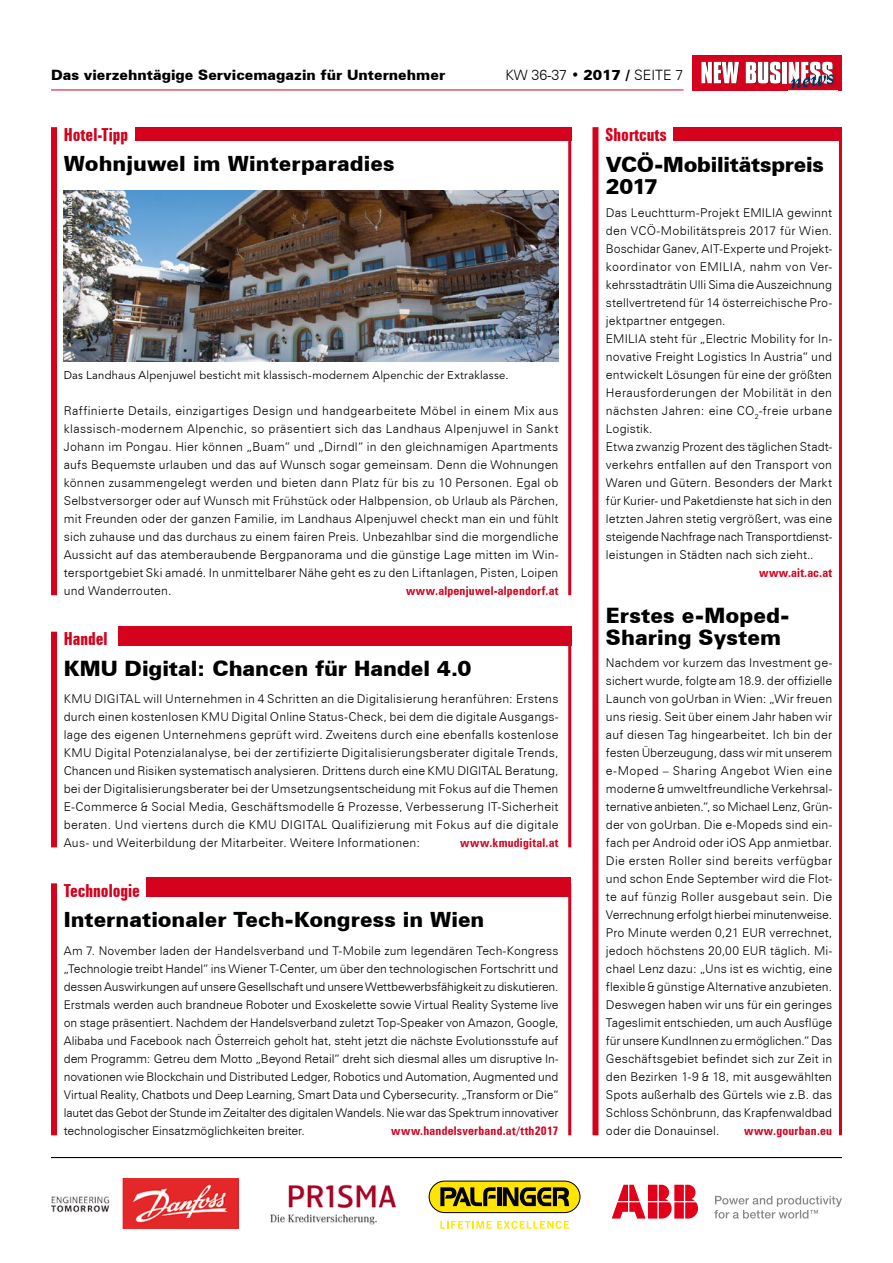
<style>
.page{position:relative;width:893px;height:1263px;background:#fff}
.page>*{position:absolute;margin:0;border:0;box-sizing:border-box;transform-origin:0 0}
.t1{font:900 21.15px/22.6px "Zurich BT";color:#000}
.t2{font:900 21px/22.5px "Zurich BT";color:#000}
.t3{font:700 extra-condensed 18px "Zurich BT";color:#d4021d}
.t4{font:900 14.25px "Zurich BT";color:#000}
.t5{font:300 14.25px "Zurich BT";color:#000}
.t6{font:300 12.15px/18px "Zurich BT";letter-spacing:.01em;color:#000;text-align:justify}
.t7{font:700 condensed 12.15px "Zurich BT";letter-spacing:.02em;color:#d4021d}
.t8{font:300 12px/18px "Zurich BT";letter-spacing:-.005em;color:#000;text-align:justify}
.t9{font:700 condensed 12px "Zurich BT";letter-spacing:.02em;color:#d4021d}
.t10{font:11.25px "Avenir LT Std";letter-spacing:.02em;color:#000}
.t11{font:condensed 7.5px "Zurich BT";letter-spacing:.025em;color:#fff}
.s1{font-weight:900}
</style>
<div class="page">
<hr style="left:51px;top:90px;width:633px;height:1px;background:#d4021d">
<div style="left:692px;top:55px;width:150px;height:35px;background:#d4021d"></div>
<hr style="left:783px;top:62px;width:4px;height:22px;background:#fff">
<svg style="left:701px;top:62px;width:38px;height:22px"></svg>
<svg style="left:746px;top:62px;width:35px;height:22px"></svg>
<div style="left:782px;top:62px;width:5px;height:21px;background:#fff"></div>
<img style="left:788px;top:72px;width:48px;height:18px">
<svg style="left:789px;top:62px;width:44px;height:27px"></svg>
<svg style="left:714px;top:1196px;width:128px;height:22px"></svg>
<svg style="left:612px;top:1185px;width:86px;height:33px"></svg>
<img style="left:270px;top:1184px;width:127px;height:41px">
<svg style="left:429px;top:1180px;width:151px;height:33px"></svg>
<svg style="left:440px;top:1221px;width:129px;height:8px"></svg>
<img style="left:51px;top:1178px;width:187px;height:51px">
<hr style="left:51px;top:1157px;width:791px;height:1px;background:#000">
<div style="left:592px;top:127px;width:6px;height:1008px;background:#d4021d"></div>
<div style="left:674px;top:127px;width:168px;height:14px;background:#d4021d"></div>
<hr style="left:839px;top:127px;width:3px;height:1008px;background:#d4021d">
<div style="left:51px;top:127px;width:6px;height:468px;background:#d4021d"></div>
<div style="left:135px;top:127px;width:436px;height:14px;background:#d4021d"></div>
<hr style="left:568px;top:127px;width:3px;height:468px;background:#d4021d">
<img style="left:64px;top:190px;width:494px;height:171px">
<div style="left:51px;top:632px;width:6px;height:215px;background:#d4021d"></div>
<div style="left:118px;top:626px;width:453px;height:19px;background:#d4021d"></div>
<hr style="left:568px;top:631px;width:3px;height:216px;background:#d4021d">
<div style="left:51px;top:883px;width:6px;height:252px;background:#d4021d"></div>
<div style="left:147px;top:878px;width:424px;height:19px;background:#d4021d"></div>
<hr style="left:568px;top:883px;width:3px;height:252px;background:#d4021d">
<p class="t4" style="left:51px;top:66px;width:396px">Das vierzehntägige Servicemagazin für Unternehmer</p>
<p class="t5" style="left:506px;top:66px;width:179px">KW 36-37 • <span class="s1">2017 /</span> SEITE 7</p>
<h3 class="t3" style="left:64px;top:124px;width:66px">Hotel-Tipp</h3>
<h3 class="t3" style="left:605px;top:124px;width:63px">Shortcuts</h3>
<h2 class="t2" style="left:64px;top:152px;width:332px">Wohnjuwel im Winterparadies</h2>
<h2 class="t2" style="left:606px;top:153px;width:220px">VCÖ-Mobilitätspreis<br>2017</h2>
<p class="t6" style="left:606px;top:204px;width:228px;text-align:left">Das Leuchtturm-Projekt EMILIA gewinnt den VCÖ-Mobilitätspreis 2017 für Wien.<br>Boschidar Ganev, AIT-Experte und Projekt&shy;koordinator von EMILIA, nahm von Ver&shy;kehrsstadträtin Ulli Sima die Auszeichnung stellvertretend für 14 österreichische Pro&shy;jektpartner entgegen.<br>EMILIA steht für „Electric Mobility for In&shy;novative Freight Logistics In Austria“ und entwickelt Lösungen für eine der größten Herausforderungen der Mobilität in den nächsten Jahren: eine CO<sub>2</sub>-freie urbane Logistik.<br>Etwa zwanzig Prozent des täglichen Stadt&shy;verkehrs entfallen auf den Transport von Waren und Gütern. Besonders der Markt für Kurier- und Paketdienste hat sich in den letzten Jahren stetig vergrößert, was eine steigende Nachfrage nach Transportdienst&shy;leistungen in Städten nach sich zieht..</p>
<p class="t7" style="left:759px;top:565px;width:74px">www.ait.ac.at</p>
<h1 class="t1" style="left:606px;top:604px;width:185px">Erstes e-Moped-<br>Sharing System</h1>
<p class="t6" style="left:606px;top:654px;width:228px">Nachdem vor kurzem das Investment ge&shy;sichert wurde, folgte am 18.9. der offizielle Launch von goUrban in Wien: „Wir freuen uns riesig. Seit über einem Jahr haben wir auf diesen Tag hingearbeitet. Ich bin der festen Überzeugung, dass wir mit unserem e-Moped – Sharing Angebot Wien eine moderne &amp; umweltfreundliche Verkehrsal&shy;ternative anbieten.“, so Michael Lenz, Grün&shy;der von goUrban. Die e-Mopeds sind ein&shy;fach per Android oder iOS App anmietbar.<br>Die ersten Roller sind bereits verfügbar und schon Ende September wird die Flot&shy;te auf fünzig Roller ausgebaut sein. Die Verrechnung erfolgt hierbei minutenweise.<br>Pro Minute werden 0,21 EUR verrechnet, jedoch höchstens 20,00 EUR täglich. Mi&shy;chael Lenz dazu: „Uns ist es wichtig, eine flexible &amp; günstige Alternative anzubieten.<br>Deswegen haben wir uns für ein geringes Tageslimit entschieden, um auch Ausflüge für unsere KundInnen zu ermöglichen.“ Das Geschäftsgebiet befindet sich zur Zeit in den Bezirken 1-9 &amp; 18, mit ausgewählten Spots außerhalb des Gürtels wie z.B. das Schloss Schönbrunn, das Krapfenwaldbad oder die Donauinsel.</p>
<p class="t11" style="left:65px;top:257px;width:66px;rotate:-90deg">Alpenjuwel Alpendorf</p>
<p class="t10" style="left:64px;top:369px;width:446px">Das Landhaus Alpenjuwel besticht mit klassisch-modernem Alpenchic der Extraklasse.</p>
<p class="t6" style="left:64px;top:402px;width:496px">Raffinierte Details, einzigartiges Design und handgearbeitete Möbel in einem Mix aus klassisch-modernem Alpenchic, so präsentiert sich das Landhaus Alpenjuwel in Sankt Johann im Pongau. Hier können „Buam“ und „Dirndl“ in den gleichnamigen Apartments aufs Bequemste urlauben und das auf Wunsch sogar gemeinsam. Denn die Wohnungen können zusammengelegt werden und bieten dann Platz für bis zu 10 Personen. Egal ob Selbstversorger oder auf Wunsch mit Frühstück oder Halbpension, ob Urlaub als Pärchen, mit Freunden oder der ganzen Familie, im Landhaus Alpenjuwel checkt man ein und fühlt sich zuhause und das durchaus zu einem fairen Preis. Unbezahlbar sind die morgendliche Aussicht auf das atemberaubende Bergpanorama und die günstige Lage mitten im Win&shy;tersportgebiet Ski amadé. In unmittelbarer Nähe geht es zu den Liftanlagen, Pisten, Loipen und Wanderrouten.</p>
<p class="t9" style="left:406px;top:584px;width:154px">www.alpenjuwel-alpendorf.at</p>
<h3 class="t3" style="left:64px;top:628px;width:45px">Handel</h3>
<h1 class="t1" style="left:64px;top:657px;width:409px">KMU Digital: Chancen für Handel 4.0</h1>
<p class="t6" style="left:64px;top:690px;width:496px">KMU DIGITAL will Unternehmen in 4 Schritten an die Digitalisierung heranführen: Erstens durch einen kostenlosen KMU Digital Online Status-Check, bei dem die digitale Ausgangs&shy;lage des eigenen Unternehmens geprüft wird. Zweitens durch eine ebenfalls kostenlose KMU Digital Potenzialanalyse, bei der zertifizierte Digitalisierungsberater digitale Trends, Chancen und Risiken systematisch analysieren. Drittens durch eine KMU DIGITAL Beratung, bei der Digitalisierungsberater bei der Umsetzungsentscheidung mit Fokus auf die Themen E-Commerce &amp; Social Media, Geschäftsmodelle &amp; Prozesse, Verbesserung IT-Sicherheit beraten. Und viertens durch die KMU DIGITAL Qualifizierung mit Fokus auf die digitale Aus- und Weiterbildung der Mitarbeiter. Weitere Informationen:</p>
<p class="t9" style="left:460px;top:836px;width:100px">www.kmudigital.at</p>
<h3 class="t3" style="left:64px;top:880px;width:78px">Technologie</h3>
<h2 class="t2" style="left:64px;top:908px;width:422px">Internationaler Tech-Kongress in Wien</h2>
<p class="t8" style="left:64px;top:942px;width:496px">Am 7. November laden der Handelsverband und T-Mobile zum legendären Tech-Kongress „Technologie treibt Handel“ ins Wiener T-Center, um über den technologischen Fortschritt und dessen Auswirkungen auf unsere Gesellschaft und unsere Wettbewerbsfähigkeit zu diskutieren.<br>Erstmals werden auch brandneue Roboter und Exoskelette sowie Virtual Reality Systeme live on stage präsentiert. Nachdem der Handelsverband zuletzt Top-Speaker von Amazon, Google, Alibaba und Facebook nach Österreich geholt hat, steht jetzt die nächste Evolutionsstufe auf dem Programm: Getreu dem Motto „Beyond Retail“ dreht sich diesmal alles um disruptive In&shy;novationen wie Blockchain und Distributed Ledger, Robotics und Automation, Augmented und Virtual Reality, Chatbots und Deep Learning, Smart Data und Cybersecurity. „Transform or Die“ lautet das Gebot der Stunde im Zeitalter des digitalen Wandels. Nie war das Spektrum innovativer technologischer Einsatzmöglichkeiten breiter.</p>
<p class="t9" style="left:391px;top:1124px;width:169px">www.handelsverband.at/tth2017</p>
<p class="t9" style="left:744px;top:1124px;width:90px">www.gourban.eu</p>
</div>
